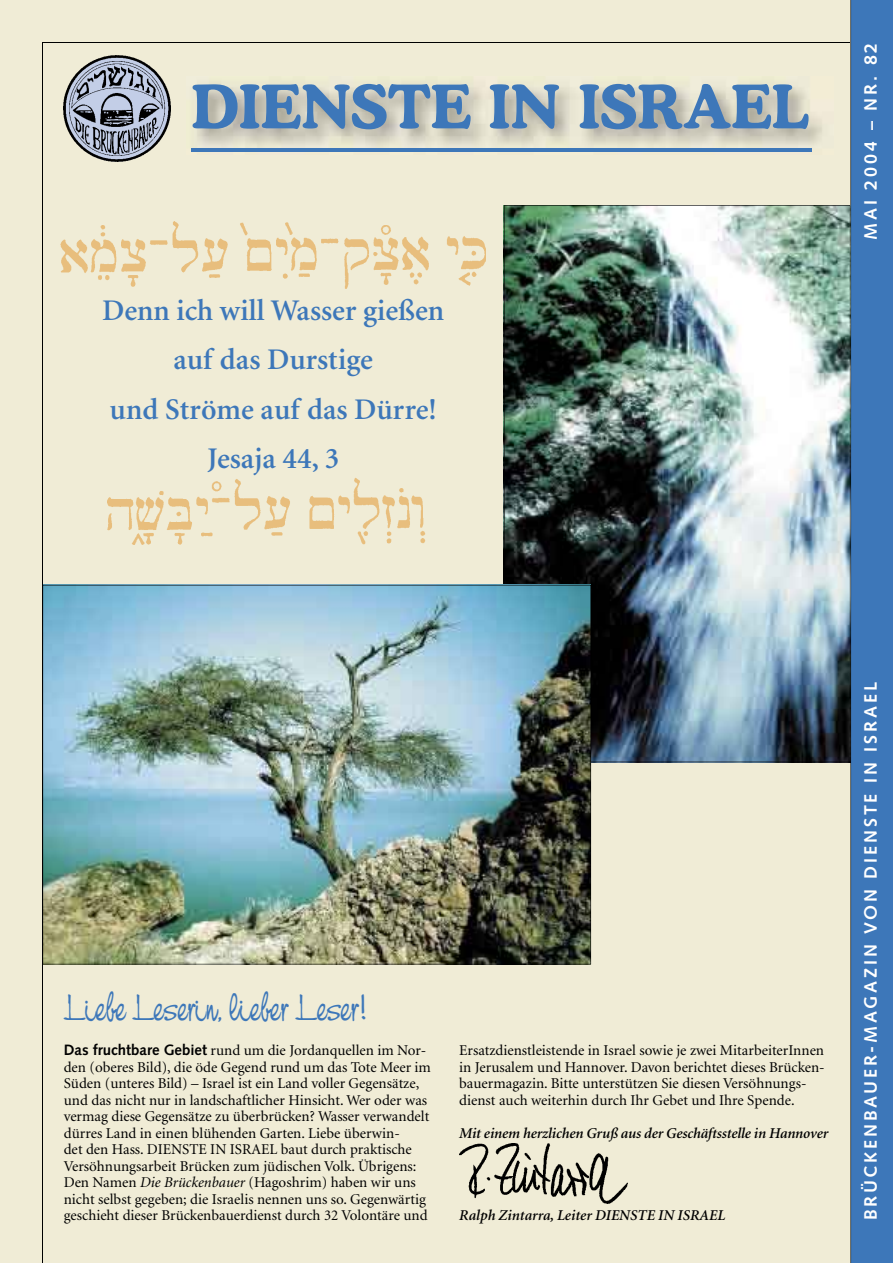
<style>
.page{position:relative;width:893px;height:1263px;background:#fff}
.page>*{position:absolute;margin:0;border:0;box-sizing:border-box;transform-origin:0 0}
.t1{font:700 60px "Cooper BT";letter-spacing:-.005em;color:#3d77b9}
.t2{font:37.5px "Nevison Cas D";letter-spacing:.015em;color:#3d77b9}
.t3{font:600 30px/49.2px "Minion";color:#3d77b9;text-align:center}
.t4{font:700 18px "Syntax";letter-spacing:.155em;color:#fff}
.t5{font:15px/16.5px "Minion";color:#000}
.t6{font:italic 600 15px "Minion";letter-spacing:-.005em;color:#000}
.s1{font-family:"Syntax";font-weight:700}
.s2{font-style:italic}
</style>
<div class="page">
<div style="left:0;top:0;width:850px;height:1263px;background:#f0ecd6"></div>
<img style="left:61px;top:221px;width:425px;height:68px">
<img style="left:107px;top:477px;width:319px;height:67px">
<div style="left:850px;top:0;width:43px;height:1263px;background:#3d77b9"></div>
<hr style="left:43px;top:43px;width:807px;height:1px;background:#000">
<img style="left:191px;top:85px;width:631px;height:64px">
<hr style="left:191px;top:149px;width:621px;height:3px;background:#3d77b9">
<img style="left:64px;top:55px;width:106px;height:107px">
<img style="left:504px;top:205px;width:346px;height:557px">
<img style="left:44px;top:585px;width:547px;height:379px">
<img style="left:459px;top:1144px;width:169px;height:59px">
<hr style="left:43px;top:43px;width:1px;height:1220px;background:#000">
<h1 class="t1" style="left:191px;top:69px;width:619px">DIENSTE IN ISRAEL</h1>
<h3 class="t3" style="left:102px;top:287px;width:344px">Denn ich will Wasser gießen auf das Durstige<br>und Ströme auf das Dürre!<br>Jesaja 44, 3</h3>
<p class="t4" style="left:860px;top:240px;width:199px;rotate:-90deg">MAI 2004 – NR. 82</p>
<h2 class="t2" style="left:64px;top:985px;width:304px">Liebe Leserin, lieber Leser!</h2>
<p class="t5" style="left:64px;top:1043px;width:369px"><span class="s1">Das fruchtbare Gebiet</span> rund um die Jordanquellen im Nor&shy;den (oberes Bild), die öde Gegend rund um das Tote Meer im Süden (unteres Bild) – Israel ist ein Land voller Gegensätze, und das nicht nur in landschaftlicher Hinsicht. Wer oder was vermag diese Gegensätze zu überbrücken? Wasser verwandelt dürres Land in einen blühenden Garten. Liebe überwin-<br>det den Hass. DIENSTE IN ISRAEL baut durch praktische Versöhnungsarbeit Brücken zum jüdischen Volk. Übrigens:<br>Den Namen <span class="s2">Die Brückenbauer</span> (Hagoshrim) haben wir uns nicht selbst gegeben; die Israelis nennen uns so. Gegenwärtig geschieht dieser Brückenbauerdienst durch 32 Volontäre und</p>
<p class="t5" style="left:459px;top:1043px;width:367px">Ersatzdienstleistende in Israel sowie je zwei MitarbeiterInnen in Jerusalem und Hannover. Davon berichtet dieses Brücken&shy;bauermagazin. Bitte unterstützen Sie diesen Versöhnungs&shy;dienst auch weiterhin durch Ihr Gebet und Ihre Spende.</p>
<p class="t6" style="left:459px;top:1125px;width:371px">Mit einem herzlichen Gruß aus der Geschäftsstelle in Hannover</p>
<p class="t6" style="left:459px;top:1207px;width:268px">Ralph Zintarra, Leiter DIENSTE IN ISRAEL</p>
<p class="t4" style="left:860px;top:1220px;width:539px;rotate:-90deg">BRÜCKENBAUER-MAGAZIN VON DIENSTE IN ISRAEL</p>
</div>
